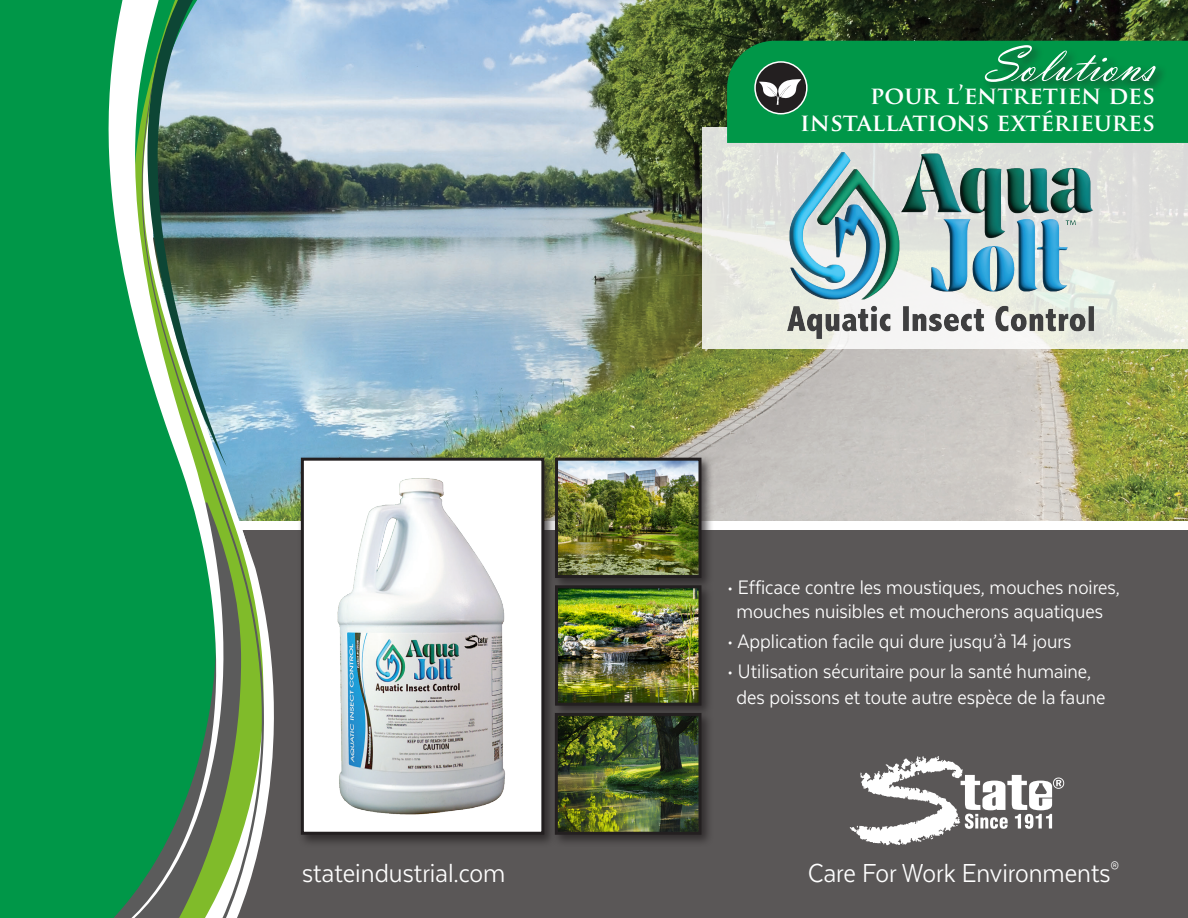
<style>
.page{position:relative;width:1188px;height:918px;background:#fff}
.page>*{position:absolute;margin:0;border:0;box-sizing:border-box;transform-origin:0 0}
.Paragraph_Style_2{font:52.5px "Vladimir Script";color:#fff}
.t1{font:30px "Texta Narrow";color:#fff}
.Paragraph_Style_1{font:700 24px "Trajan Pro";color:#fff}
.t2{font:22.5px "Texta Narrow";color:#fff}
</style>
<div class="page">
<img style="left:274px;top:0;width:914px;height:521px">
<div style="left:184px;top:530px;width:1004px;height:388px;background:#5a5757"></div>
<svg style="left:850px;top:756px;width:214px;height:89px"></svg>
<div style="left:0;top:0;width:274px;height:918px;background:#009748"></div>
<svg style="left:264px;top:0;width:6px;height:918px"></svg>
<hr style="left:104px;top:503px;width:4px;height:415px;background:#009748">
<svg style="left:108px;top:0;width:39px;height:918px;fill:#009748"></svg>
<svg style="left:141px;top:53px;width:123px;height:865px"></svg>
<svg style="left:147px;top:0;width:80px;height:467px;background:#709588"></svg>
<svg style="left:702px;top:128px;width:486px;height:221px;background:#e4e5df"></svg>
<div style="left:727px;top:41px;width:461px;height:102px;background:#009748"></div>
<div style="left:755px;top:62px;width:52px;height:52px;background:#231f20;border-radius:50%"></div>
<div style="left:754px;top:61px;width:54px;height:53px;border:2px solid #fff;border-radius:50%"></div>
<svg style="left:759px;top:79px;width:42px;height:26px"></svg>
<div style="left:552px;top:582px;width:163px;height:136px;background:#231f20;opacity:.75"></div>
<img style="left:559px;top:591px;width:138px;height:111px">
<div style="left:555px;top:585px;width:146px;height:121px;border:3px solid #231f20"></div>
<div style="left:551px;top:709px;width:163px;height:139px;background:#231f20;opacity:.75"></div>
<img style="left:559px;top:717px;width:138px;height:114px">
<div style="left:555px;top:713px;width:146px;height:122px;border:3px solid #231f20"></div>
<div style="left:297px;top:454px;width:260px;height:394px;background:#231f20;opacity:.75"></div>
<div style="left:302px;top:459px;width:241px;height:374px;background:#fff"></div>
<img style="left:337px;top:478px;width:168px;height:337px">
<div style="left:301px;top:458px;width:243px;height:377px;border:3px solid #231f20"></div>
<div style="left:552px;top:454px;width:163px;height:137px;background:#231f20;opacity:.75"></div>
<img style="left:559px;top:462px;width:138px;height:112px">
<div style="left:555px;top:458px;width:146px;height:120px;border:3px solid #231f20"></div>
<img style="left:788px;top:153px;width:307px;height:186px">
<div style="left:982px;top:42px;width:186px;height:53px;background:#231f20;opacity:.75"></div>
<p class="Paragraph_Style_2" style="left:985px;top:34px;width:172px">Solutions</p>
<p class="Paragraph_Style_1" style="left:870px;top:81px;width:286px">POUR L’ENTRETIEN DES</p>
<p class="Paragraph_Style_1" style="left:800px;top:108px;width:356px">INSTALLATIONS EXTÉRIEURES</p>
<p class="t2" style="left:727px;top:576px;width:394px">• Efficace contre les moustiques, mouches noires,</p>
<p class="t2" style="left:736px;top:600px;width:368px">mouches nuisibles et moucherons aquatiques</p>
<p class="t2" style="left:727px;top:630px;width:346px">• Application facile qui dure jusqu’à 14 jours</p>
<p class="t2" style="left:727px;top:660px;width:366px">• Utilisation sécuritaire pour la santé humaine,</p>
<p class="t2" style="left:736px;top:686px;width:371px">des poissons et toute autre espèce de la faune</p>
<p class="t1" style="left:302px;top:858px;width:205px">stateindustrial.com</p>
<p class="t1" style="left:808px;top:858px;width:313px">Care For Work Environments<sup>®</sup></p>
</div>
